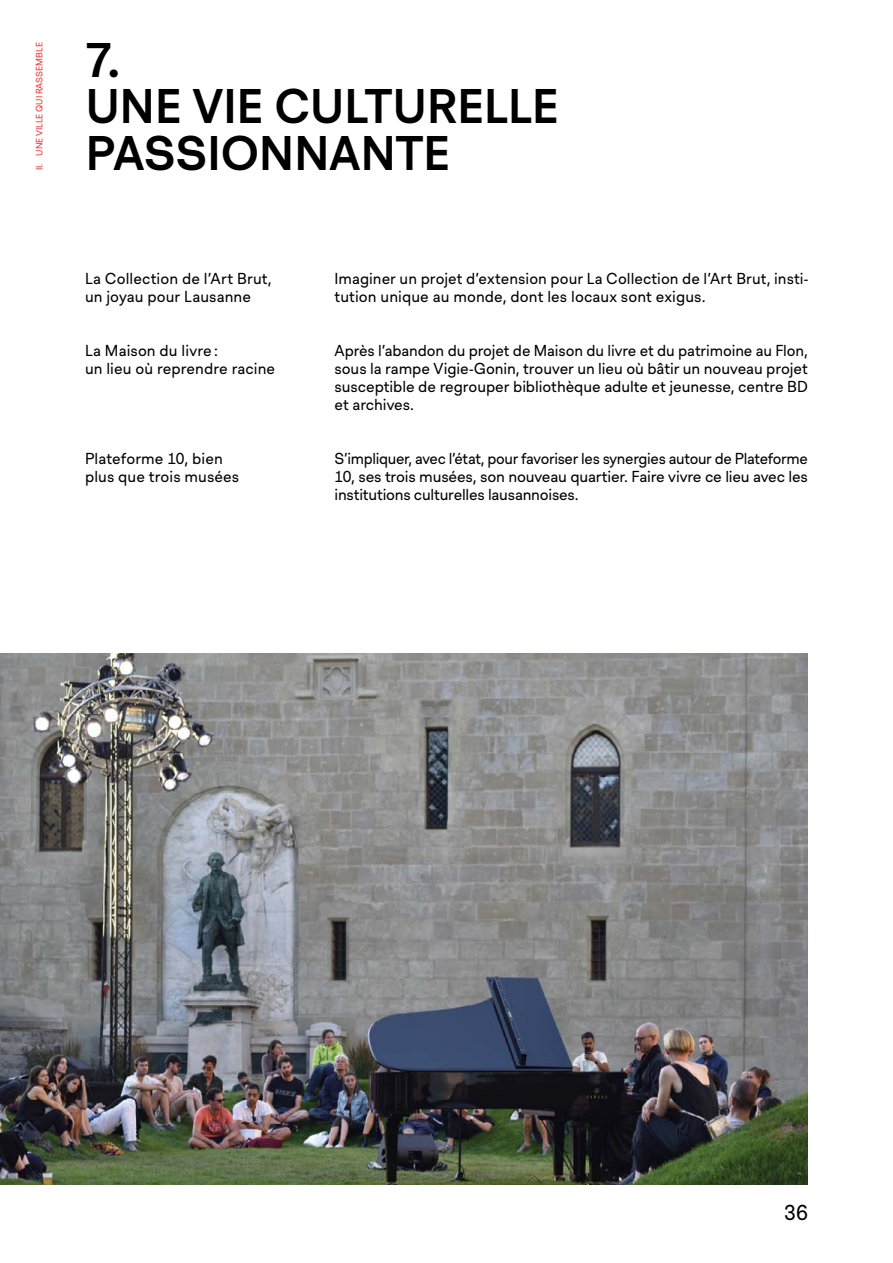
<style>
.page{position:relative;width:893px;height:1263px;background:#fff}
.page>*{position:absolute;margin:0;border:0;box-sizing:border-box;transform-origin:0 0}
.t1{font:700 47.25px/46.5px "Lausanne";color:#000}
.t2{font:21px "Lausanne";color:#000}
.t3{font:15.45px/18px "Lausanne";color:#000}
.t4{font:9px "Lausanne";letter-spacing:.005em;color:#e73431}
</style>
<div class="page">
<img style="left:0;top:653px;width:808px;height:531px">
<p class="t4" style="left:33px;top:170px;width:129px;rotate:-90deg">II. UNE VILLE QUI RASSEMBLE</p>
<h1 class="t1" style="left:85px;top:39px;width:475px">7.<br>UNE VIE CULTURELLE<br>PASSIONNANTE</h1>
<p class="t3" style="left:85px;top:271px;width:188px">La Collection de l’Art Brut, un joyau pour Lausanne</p>
<p class="t3" style="left:85px;top:343px;width:192px">La Maison du livre :<br>un lieu où reprendre racine</p>
<p class="t3" style="left:85px;top:451px;width:156px">Plateforme 10, bien plus que trois musées</p>
<p class="t3" style="left:334px;top:271px;width:475px">Imaginer un projet d’extension pour La Collection de l’Art Brut, insti&shy;tution unique au monde, dont les locaux sont exigus.</p>
<p class="t3" style="left:334px;top:343px;width:475px;text-align:justify">Après l’abandon du projet de Maison du livre et du patrimoine au Flon, sous la rampe Vigie-Gonin, trouver un lieu où bâtir un nouveau projet susceptible de regrouper bibliothèque adulte et jeunesse, centre BD et archives.</p>
<p class="t3" style="left:334px;top:451px;width:475px;text-align:justify">S’impliquer, avec l’état, pour favoriser les synergies autour de Plateforme 10, ses trois musées, son nouveau quartier. Faire vivre ce lieu avec les institutions culturelles lausannoises.</p>
<h2 class="t2" style="left:784px;top:1198px;width:25px">36</h2>
</div>
